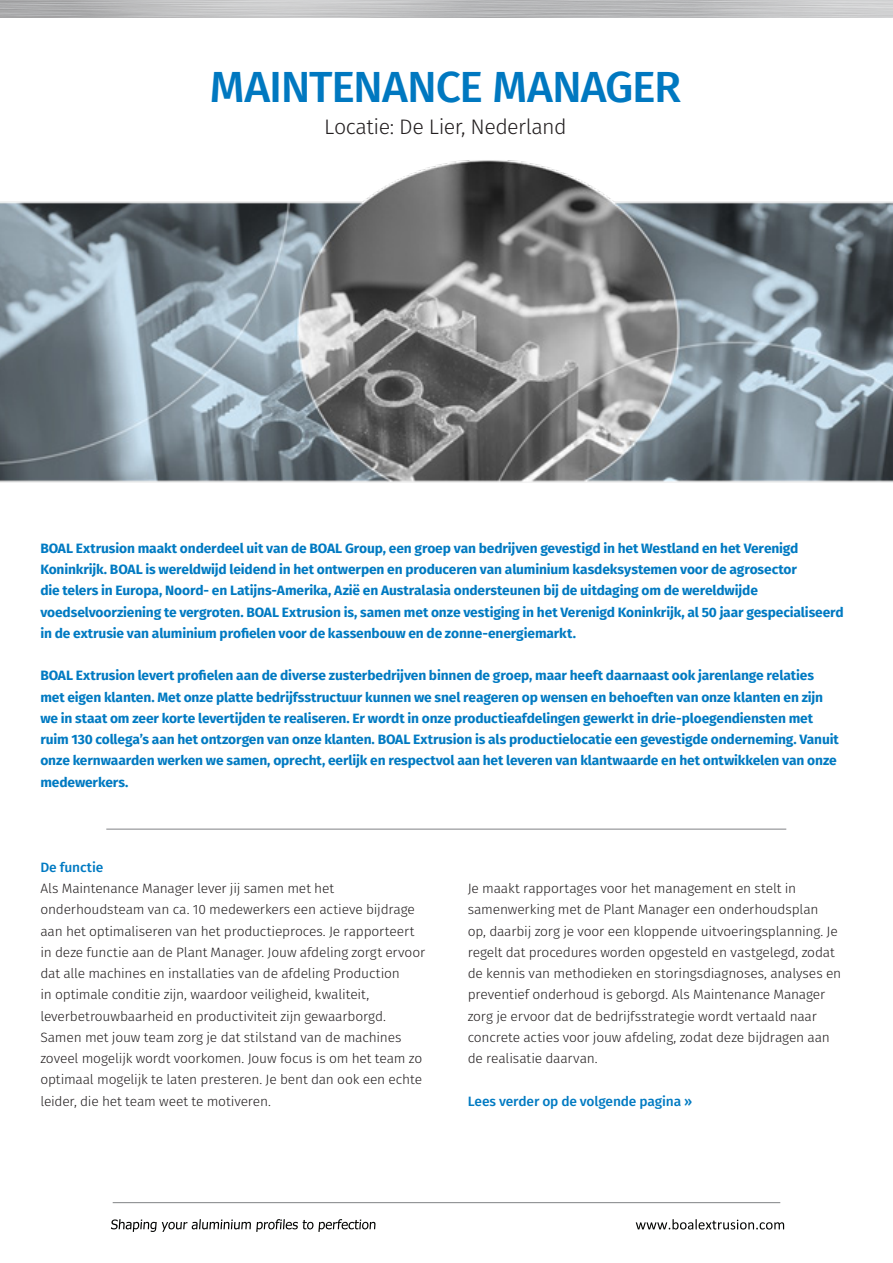
<style>
.page{position:relative;width:893px;height:1263px;background:#fff}
.page>*{position:absolute;margin:0;border:0;box-sizing:border-box;transform-origin:0 0}
.t1{font:500 43.5px "Fira Sans";letter-spacing:-.025em;color:#0078c0}
.t2{font:300 21px "Fira Sans";letter-spacing:-.025em;color:#231f20}
.t3{font:700 13.5px/21.3px "Fira Sans";letter-spacing:-.01em;color:#007ac2}
.t4{font:300 13.5px/21.3px "Fira Sans";letter-spacing:-.015em;color:#231f20}
.t5{font:500 13.5px "Fira Sans";letter-spacing:-.01em;color:#007ac2}
</style>
<div class="page">
<hr style="left:113px;top:1202px;width:667px;height:1px;background:#808285">
<img style="left:635px;top:1219px;width:150px;height:11px">
<img style="left:672px;top:1219px;width:66px;height:10px">
<hr style="left:106px;top:829px;width:680px;height:1px;background:#808285">
<svg style="left:688px;top:0;width:205px;height:18px;background:#c8c8ca"></svg>
<svg style="left:70px;top:0;width:401px;height:18px;background:#c1c2c3"></svg>
<img style="left:0;top:160px;width:893px;height:323px">
<img style="left:111px;top:1219px;width:265px;height:13px">
<h1 class="t1" style="left:210px;top:52px;width:473px">MAINTENANCE MANAGER</h1>
<h2 class="t2" style="left:324px;top:112px;width:244px">Locatie: De Lier, Nederland</h2>
<p class="t3" style="left:40px;top:536px;width:805px">BOAL Extrusion maakt onderdeel uit van de BOAL Group, een groep van bedrijven gevestigd in het Westland en het Verenigd Koninkrijk. BOAL is wereldwijd leidend in het ontwerpen en produceren van aluminium kasdeksystemen voor de agrosector<br>die telers in Europa, Noord- en Latijns-Amerika, Azië en Australasia ondersteunen bij de uitdaging om de wereldwijde voedselvoorziening te vergroten. BOAL Extrusion is, samen met onze vestiging in het Verenigd Koninkrijk, al 50 jaar gespecialiseerd in de extrusie van aluminium profielen voor de kassenbouw en de zonne-energiemarkt.</p>
<p class="t3" style="left:40px;top:664px;width:800px">BOAL Extrusion levert profielen aan de diverse zusterbedrijven binnen de groep, maar heeft daarnaast ook jarenlange relaties met eigen klanten. Met onze platte bedrijfsstructuur kunnen we snel reageren op wensen en behoeften van onze klanten en zijn we in staat om zeer korte levertijden te realiseren. Er wordt in onze productieafdelingen gewerkt in drie-ploegendiensten met ruim 130 collega’s aan het ontzorgen van onze klanten. BOAL Extrusion is als productielocatie een gevestigde onderneming. Vanuit onze kernwaarden werken we samen, oprecht, eerlijk en respectvol aan het leveren van klantwaarde en het ontwikkelen van onze medewerkers.</p>
<p class="t5" style="left:40px;top:856px;width:64px">De functie</p>
<p class="t4" style="left:40px;top:877px;width:386px">Als Maintenance Manager lever jij samen met het onderhoudsteam van ca. 10 medewerkers een actieve bijdrage aan het optimaliseren van het productieproces. Je rapporteert in deze functie aan de Plant Manager. Jouw afdeling zorgt ervoor dat alle machines en installaties van de afdeling Production<br>in optimale conditie zijn, waardoor veiligheid, kwaliteit, leverbetrouwbaarheid en productiviteit zijn gewaarborgd.<br>Samen met jouw team zorg je dat stilstand van de machines zoveel mogelijk wordt voorkomen. Jouw focus is om het team zo optimaal mogelijk te laten presteren. Je bent dan ook een echte leider, die het team weet te motiveren.</p>
<p class="t4" style="left:468px;top:877px;width:375px">Je maakt rapportages voor het management en stelt in samenwerking met de Plant Manager een onderhoudsplan<br>op, daarbij zorg je voor een kloppende uitvoeringsplanning. Je regelt dat procedures worden opgesteld en vastgelegd, zodat de kennis van methodieken en storingsdiagnoses, analyses en preventief onderhoud is geborgd. Als Maintenance Manager zorg je ervoor dat de bedrijfsstrategie wordt vertaald naar concrete acties voor jouw afdeling, zodat deze bijdragen aan de realisatie daarvan.</p>
<p class="t5" style="left:468px;top:1090px;width:226px">Lees verder op de volgende pagina »</p>
</div>
